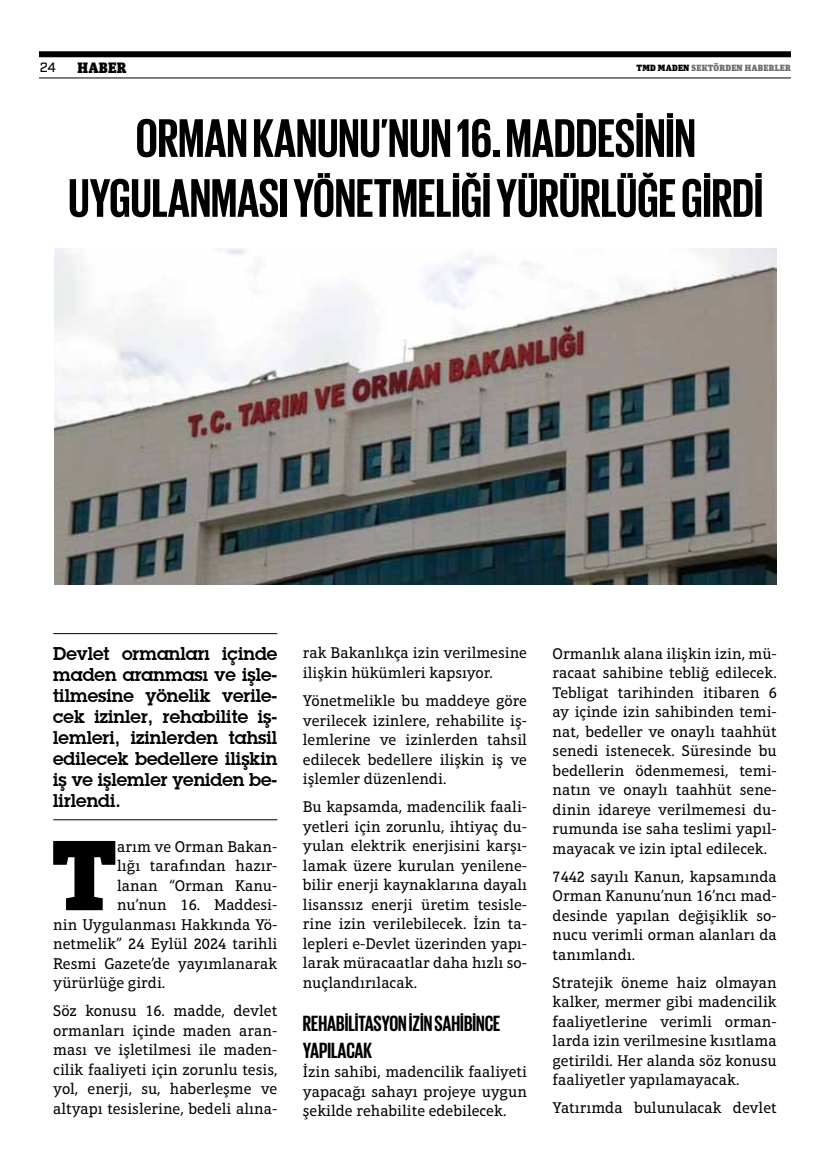
<style>
.page{position:relative;width:830px;height:1170px;background:#fff}
.page>*{position:absolute;margin:0;border:0;box-sizing:border-box;transform-origin:0 0}
.t1{font:900 101.85px "Aptifer Slab LT Pro";color:#000}
.t2{font:700 55.5px/59.8px "Giorgio Sans";color:#000;text-align:center}
.t3{font:700 22.5px/26.4px "Giorgio Sans";color:#000}
.t4{font:700 18px/21px "Lubalin Graph";color:#000;text-align:justify}
.t5{font:15.75px/19.5px "Aptifer Slab LT Pro";color:#000;text-align:justify}
.t6{font:900 15px "Unit Slab Pro";letter-spacing:.02em;color:#000}
.t7{font:500 13.5px "Industry";color:#000}
.t8{font:900 9px "Unit Slab Pro";letter-spacing:.02em;color:#706f6f}
.s1{color:#000}
</style>
<div class="page">
<hr style="left:53px;top:633px;width:224px;height:1px;background:#000">
<hr style="left:53px;top:819px;width:224px;height:1px;background:#000">
<img style="left:55px;top:248px;width:721px;height:337px">
<div style="left:39px;top:51px;width:751px;height:6px;background:#000"></div>
<hr style="left:39px;top:78px;width:751px;height:1px;background:#000">
<p class="t7" style="left:40px;top:60px;width:18px">24</p>
<p class="t6" style="left:77px;top:57px;width:51px">HABER</p>
<p class="t8" style="left:636px;top:61px;width:156px"><span class="s1">TMD MADEN</span> SEKTÖRDEN HABERLER</p>
<h2 class="t2" style="left:68px;top:107px;width:696px">ORMAN KANUNU’NUN 16. MADDESİNİN<br>UYGULANMASI YÖNETMELİĞİ YÜRÜRLÜĞE GİRDİ</h2>
<p class="t4" style="left:53px;top:642px;width:225px">Devlet ormanları içinde maden aranması ve işle&shy;tilmesine yönelik verile&shy;cek izinler, rehabilite iş&shy;lemleri, izinlerden tahsil edilecek bedellere ilişkin iş ve işlemler yeniden be&shy;lirlendi.</p>
<h1 class="t1" style="left:51px;top:811px;width:67px">T</h1>
<p class="t5" style="left:117px;top:836px;width:162px">arım ve Orman Bakan-</p>
<p class="t5" style="left:117px;top:856px;width:162px">lığı tarafından hazır-</p>
<p class="t5" style="left:117px;top:875px;width:162px">lanan “Orman Kanu-</p>
<p class="t5" style="left:117px;top:895px;width:162px">nu’nun 16. Maddesi-</p>
<p class="t5" style="left:53px;top:914px;width:225px">nin Uygulanması Hakkında Yö-</p>
<p class="t5" style="left:53px;top:934px;width:225px">netmelik” 24 Eylül 2024 tarihli</p>
<p class="t5" style="left:53px;top:953px;width:225px">Resmi Gazete’de yayımlanarak</p>
<p class="t5" style="left:53px;top:973px;width:114px">yürürlüğe girdi.</p>
<p class="t5" style="left:53px;top:1001px;width:225px">Söz konusu 16. madde, devlet ormanları içinde maden aran&shy;ması ve işletilmesi ile maden&shy;cilik faaliyeti için zorunlu tesis, yol, enerji, su, haberleşme ve altyapı tesislerine, bedeli alına-</p>
<p class="t5" style="left:303px;top:643px;width:225px">rak Bakanlıkça izin verilmesine ilişkin hükümleri kapsıyor.</p>
<p class="t5" style="left:303px;top:691px;width:225px">Yönetmelikle bu maddeye göre verilecek izinlere, rehabilite iş&shy;lemlerine ve izinlerden tahsil edilecek bedellere ilişkin iş ve işlemler düzenlendi.</p>
<p class="t5" style="left:303px;top:797px;width:225px">Bu kapsamda, madencilik faali&shy;yetleri için zorunlu, ihtiyaç du&shy;yulan elektrik enerjisini karşı&shy;lamak üzere kurulan yenilene&shy;bilir enerji kaynaklarına dayalı lisanssız enerji üretim tesisle&shy;rine izin verilebilecek. İzin ta&shy;lepleri e-Devlet üzerinden yapı&shy;larak müracaatlar daha hızlı so&shy;nuçlandırılacak.</p>
<h3 class="t3" style="left:303px;top:1009px;width:199px">REHABİLİTASYON İZİN SAHİBİNCE<br>YAPILACAK</h3>
<p class="t5" style="left:303px;top:1061px;width:225px">İzin sahibi, madencilik faaliyeti yapacağı sahayı projeye uygun şekilde rehabilite edebilecek.</p>
<p class="t5" style="left:552px;top:643px;width:225px">Ormanlık alana ilişkin izin, mü&shy;racaat sahibine tebliğ edilecek.<br>Tebligat tarihinden itibaren 6 ay içinde izin sahibinden temi&shy;nat, bedeller ve onaylı taahhüt senedi istenecek. Süresinde bu bedellerin ödenmemesi, temi&shy;natın ve onaylı taahhüt sene&shy;dinin idareye verilmemesi du&shy;rumunda ise saha teslimi yapıl&shy;mayacak ve izin iptal edilecek.</p>
<p class="t5" style="left:552px;top:866px;width:225px">7442 sayılı Kanun, kapsamında Orman Kanunu’nun 16’ncı mad&shy;desinde yapılan değişiklik so&shy;nucu verimli orman alanları da tanımlandı.</p>
<p class="t5" style="left:552px;top:972px;width:225px">Stratejik öneme haiz olmayan kalker, mermer gibi madencilik faaliyetlerine verimli orman&shy;larda izin verilmesine kısıtlama getirildi. Her alanda söz konusu faaliyetler yapılamayacak.</p>
<p class="t5" style="left:552px;top:1098px;width:225px">Yatırımda bulunulacak devlet</p>
</div>
